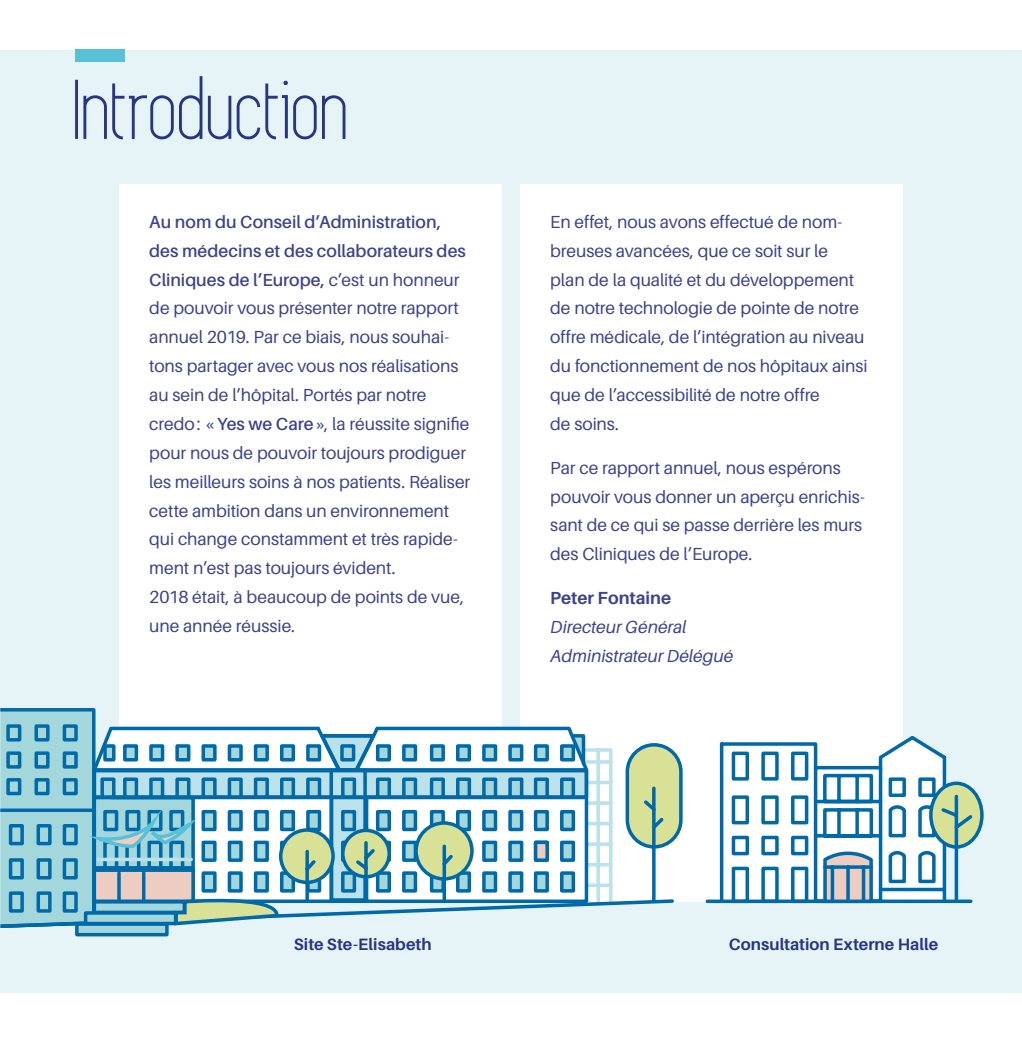
<style>
.page{position:relative;width:1022px;height:1042px;background:#fff}
.page>*{position:absolute;margin:0;border:0;box-sizing:border-box;transform-origin:0 0}
.t1{font:87.5px "Simplifica";letter-spacing:-.01em;color:#283583}
.t2{font:17.5px/28.9px "Aileron";letter-spacing:-.005em;color:#3d428d}
.t3{font:italic 17.5px/28.9px "Aileron";color:#3d428d}
.t4{font:700 17.5px "Aileron";color:#3d428d}
.t5{font:700 16.45px "Aileron";letter-spacing:.005em;color:#283583}
.s1{font-weight:600}
</style>
<div class="page">
<div style="left:0;top:50px;width:1022px;height:942px;background:#e6f4f8"></div>
<div style="left:520px;top:184px;width:382px;height:718px;background:#fff"></div>
<div style="left:119px;top:184px;width:382px;height:718px;background:#fff"></div>
<div style="left:75px;top:50px;width:50px;height:12px;background:#58c1d7"></div>
<svg style="left:931px;top:783px;width:51px;height:64px"></svg>
<div style="left:929px;top:781px;width:55px;height:68px;border:4px solid #0069a9;border-radius:50%"></div>
<svg style="left:705px;top:733px;width:270px;height:171px"></svg>
<div style="left:75px;top:922px;width:94px;height:14px;background:#0069a9"></div>
<div style="left:627px;top:745px;width:54px;height:102px;background:#d9e197;border-radius:27px"></div>
<div style="left:626px;top:743px;width:57px;height:105px;border:4px solid #0069a9;border-radius:27px"></div>
<svg style="left:652px;top:788px;width:4px;height:112px"></svg>
<svg style="left:644px;top:797px;width:20px;height:35px"></svg>
<svg style="left:0;top:706px;width:614px;height:229px"></svg>
<div style="left:534px;top:840px;width:15px;height:22px;background:#edcdc2;border:4px solid #0069a9"></div>
<h1 class="t1" style="left:75px;top:65px;width:278px">Introduction</h1>
<p class="t2" style="left:149px;top:207px;width:323px"><span class="s1">Au nom du Conseil d’Administration, des médecins et des collaborateurs des Cliniques de l’Europe,</span> c’est un honneur de pouvoir vous présenter notre rapport annuel 2019. Par ce biais, nous souhai&shy;tons partager avec vous nos réalisations au sein de l’hôpital. Portés par notre credo: <span class="s1">«Yes we Care»</span>, la réussite signifie pour nous de pouvoir toujours prodiguer les meilleurs soins à nos patients. Réaliser cette ambition dans un environnement qui change constamment et très rapide&shy;ment n’est pas toujours évident.<br>2018 était, à beaucoup de points de vue, une année réussie.</p>
<p class="t2" style="left:550px;top:207px;width:319px">En effet, nous avons effectué de nom&shy;breuses avancées, que ce soit sur le<br>plan de la qualité et du développement de notre technologie de pointe de notre offre médicale, de l’intégration au niveau du fonctionnement de nos hôpitaux ainsi que de l’accessibilité de notre offre<br>de soins.</p>
<p class="t2" style="left:550px;top:453px;width:316px">Par ce rapport annuel, nous espérons pouvoir vous donner un aperçu enrichis&shy;sant de ce qui se passe derrière les murs des Cliniques de l’Europe.</p>
<p class="t4" style="left:550px;top:588px;width:122px">Peter Fontaine</p>
<p class="t3" style="left:550px;top:613px;width:184px">Directeur Général<br>Administrateur Délégué</p>
<p class="t5" style="left:294px;top:935px;width:139px">Site Ste-Elisabeth</p>
<p class="t5" style="left:729px;top:935px;width:211px">Consultation Externe Halle</p>
</div>
